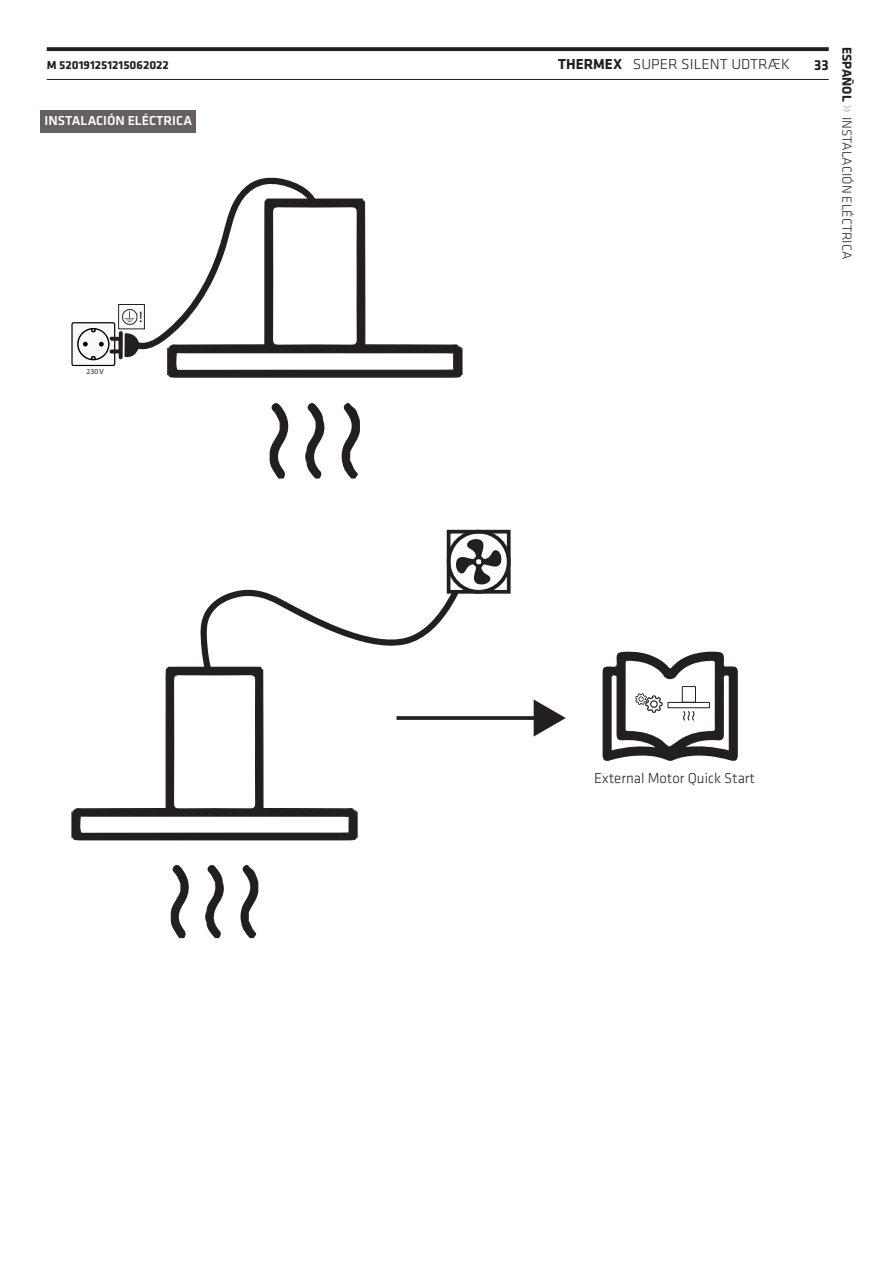
<style>
.page{position:relative;width:893px;height:1263px;background:#fff}
.page>*{position:absolute;margin:0;border:0;box-sizing:border-box;transform-origin:0 0}
.t1{font:15.3px "Myriad Pro";color:#231f20}
.t2{font:300 15px "Klavika";color:#231f20;scale:1.04 1}
.t3{font:700 15px "Klavika";color:#231f20}
.t4{font:300 14.85px "Klavika";color:#231f20}
.t5{font:300 13.65px "Klavika";color:#231f20}
.Overskrift1{font:500 13.5px "Klavika";color:#fff}
.t6{font:700 12px "Klavika";color:#231f20;scale:1.04 1}
.t7{font:7.65px "Myriad Pro";color:#231f20}
.s1{font-weight:700}
.s2{font-weight:700;font-size:13.5px}
.s3{font-size:19.65px;color:#bcbdc0}
</style>
<div class="page">
<svg style="left:47px;top:47px;width:782px;height:4px;background:#2c292a"></svg>
<hr style="left:47px;top:79px;width:782px;height:1px;background:#231f20">
<svg style="left:341px;top:403px;width:19px;height:75px"></svg>
<svg style="left:270px;top:403px;width:19px;height:75px"></svg>
<svg style="left:305px;top:403px;width:20px;height:75px"></svg>
<svg style="left:71px;top:177px;width:391px;height:201px"></svg>
<svg style="left:240px;top:864px;width:18px;height:74px"></svg>
<svg style="left:171px;top:865px;width:18px;height:73px"></svg>
<svg style="left:205px;top:864px;width:19px;height:74px"></svg>
<svg style="left:71px;top:538px;width:431px;height:302px"></svg>
<div style="left:447px;top:530px;width:64px;height:64px;border:4px solid #231f20"></div>
<svg style="left:603px;top:651px;width:135px;height:110px"></svg>
<div style="left:668px;top:702px;width:42px;height:6px;border:1px solid #231f20"></div>
<div style="left:682px;top:686px;width:14px;height:17px;border:1px solid #231f20"></div>
<svg style="left:396px;top:716px;width:138px;height:4px"></svg>
<svg style="left:534px;top:699px;width:32px;height:37px"></svg>
<div style="left:40px;top:110px;width:156px;height:22px;background:#676060"></div>
<p class="t6" style="left:47px;top:59px;width:119px">M 520191251215062022</p>
<p class="t2" style="left:558px;top:56px;width:224px"><span class="s1">THERMEX</span> SUPER SILENT UDTRÆK</p>
<p class="t3" style="left:814px;top:57px;width:16px">33</p>
<p class="Overskrift1" style="left:45px;top:113px;width:149px">INSTALACIÓN ELÉCTRICA</p>
<p class="t5" style="left:854px;top:47px;width:214px;rotate:90deg"><span class="s2">ESPAÑOL</span> <span class="s3">»</span> INSTALACIÓN ELÉCTRICA</p>
<p class="t7" style="left:87px;top:366px;width:19px">230 V</p>
<p class="t1" style="left:139px;top:308px;width:5px">!</p>
<p class="t4" style="left:594px;top:770px;width:162px">External Motor Quick Start</p>
</div>
